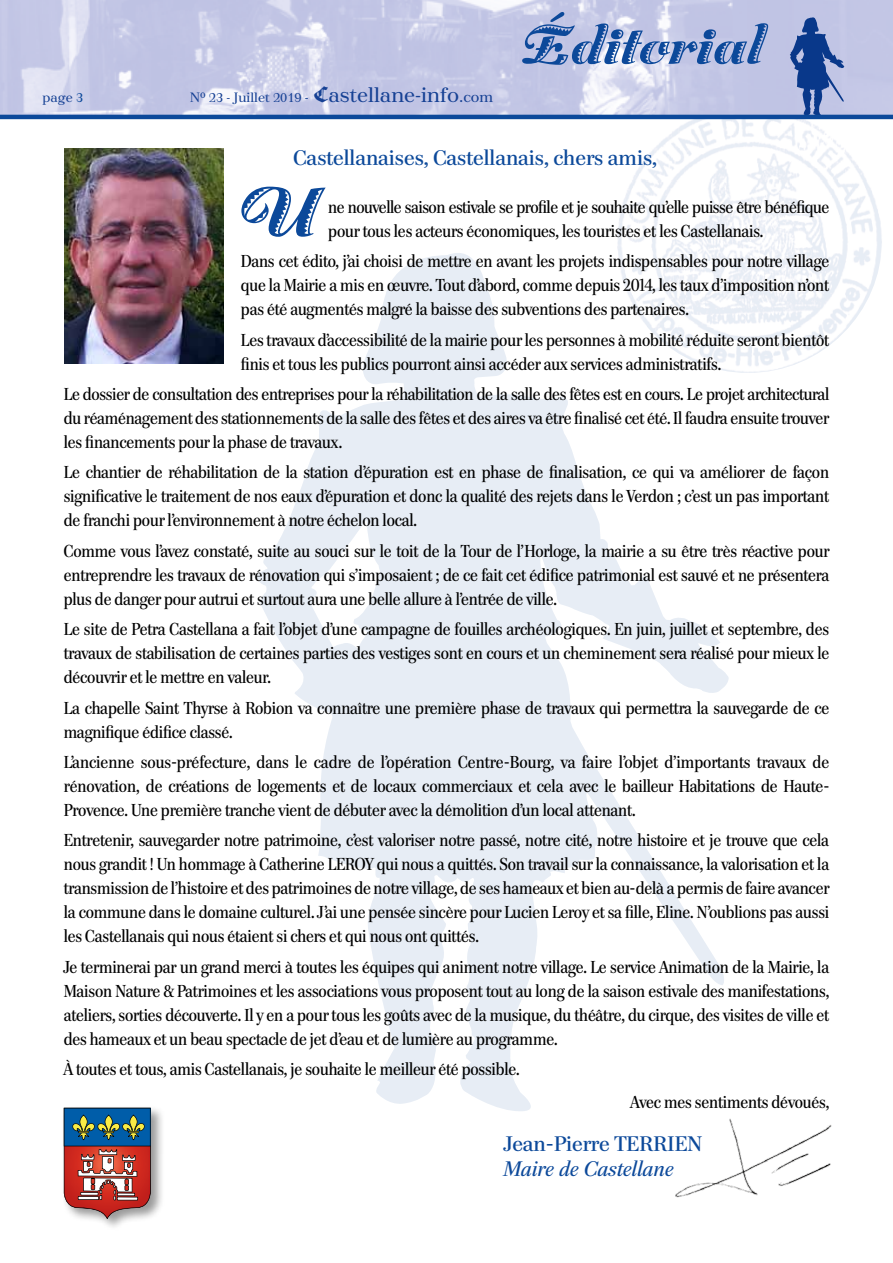
<style>
.page{position:relative;width:893px;height:1263px;background:#fff}
.page>*{position:absolute;margin:0;border:0;box-sizing:border-box;transform-origin:0 0}
.t1{font:73.95px "Zaragoza Plain";color:#0c499a}
.t2{font:58.5px "Zaragoza Plain";color:#0c499a}
.t3{font:21px "Paperback 48";color:#0c499a}
.t4{font:italic 21px "Paperback 48";letter-spacing:.02em;color:#0c499a}
.t5{font:17.25px/24px "Paperback 48";letter-spacing:-.01em;color:#000;text-align:justify;scale:.89 1}
.t6{font:13.5px "Tusar";color:#164194}
.s1{color:#0c499a}
.s2{font-family:"Historical English Textura";font-size:21px}
.s3{font-size:21px}
.s4{font-size:15px}
</style>
<div class="page">
<svg style="left:257px;top:253px;width:472px;height:858px"></svg>
<img style="left:614px;top:119px;width:268px;height:254px">
<img style="left:0;top:0;width:893px;height:115px">
<svg style="left:790px;top:16px;width:54px;height:99px;background:#6e85bc"></svg>
<hr style="left:0;top:115px;width:893px;height:4px;background:#0c499a">
<img style="left:64px;top:149px;width:160px;height:215px">
<img style="left:647px;top:1098px;width:185px;height:100px">
<div style="left:62px;top:1105px;width:103px;height:127px;background:#000;opacity:.4"></div>
<svg style="left:64px;top:1108px;width:87px;height:111px;background:#886168"></svg>
<p class="t6" style="left:43px;top:90px;width:42px">page <span class="s1">3</span></p>
<p class="t6" style="left:190px;top:90px;width:305px">N° 23 - Juillet 2019 - <span class="s2">C</span><span class="s3">astellane-info</span><span class="s4">.com</span></p>
<h2 class="t2" style="left:519px;top:12px;width:245px">Éditorial</h2>
<p class="t3" style="left:293px;top:146px;width:365px">Castellanaises, Castellanais, chers amis,</p>
<h1 class="t1" style="left:234px;top:171px;width:84px">U</h1>
<p class="t5" style="left:328px;top:195px;width:564px">ne nouvelle saison estivale se profile et je souhaite qu’elle puisse être bénéfique pour tous les acteurs économiques, les touristes et les Castellanais.</p>
<p class="t5" style="left:241px;top:249px;width:662px">Dans cet édito, j’ai choisi de mettre en avant les projets indispensables pour notre village que la Mairie a mis en œuvre. Tout d’abord, comme depuis 2014, les taux d’imposition n’ont pas été augmentés malgré la baisse des subventions des partenaires.</p>
<p class="t5" style="left:241px;top:328px;width:662px">Les travaux d’accessibilité de la mairie pour les personnes à mobilité réduite seront bientôt finis et tous les publics pourront ainsi accéder aux services administratifs.</p>
<p class="t5" style="left:64px;top:382px;width:862px">Le dossier de consultation des entreprises pour la réhabilitation de la salle des fêtes est en cours. Le projet architectural du réaménagement des stationnements de la salle des fêtes et des aires va être finalisé cet été. Il faudra ensuite trouver les financements pour la phase de travaux.</p>
<p class="t5" style="left:64px;top:461px;width:861px">Le chantier de réhabilitation de la station d’épuration est en phase de finalisation, ce qui va améliorer de façon significative le traitement de nos eaux d’épuration et donc la qualité des rejets dans le Verdon ; c’est un pas important de franchi pour l’environnement à notre échelon local.</p>
<p class="t5" style="left:64px;top:539px;width:861px">Comme vous l’avez constaté, suite au souci sur le toit de la Tour de l’Horloge, la mairie a su être très réactive pour entreprendre les travaux de rénovation qui s’imposaient ; de ce fait cet édifice patrimonial est sauvé et ne présentera plus de danger pour autrui et surtout aura une belle allure à l’entrée de ville.</p>
<p class="t5" style="left:64px;top:617px;width:861px">Le site de Petra Castellana a fait l’objet d’une campagne de fouilles archéologiques. En juin, juillet et septembre, des travaux de stabilisation de certaines parties des vestiges sont en cours et un cheminement sera réalisé pour mieux le découvrir et le mettre en valeur.</p>
<p class="t5" style="left:64px;top:696px;width:861px">La chapelle Saint Thyrse à Robion va connaître une première phase de travaux qui permettra la sauvegarde de ce magnifique édifice classé.</p>
<p class="t5" style="left:64px;top:750px;width:861px">L’ancienne sous-préfecture, dans le cadre de l’opération Centre-Bourg, va faire l’objet d’importants travaux de rénovation, de créations de logements et de locaux commerciaux et cela avec le bailleur Habitations de Haute-Provence. Une première tranche vient de débuter avec la démolition d’un local attenant.</p>
<p class="t5" style="left:64px;top:828px;width:862px">Entretenir, sauvegarder notre patrimoine, c’est valoriser notre passé, notre cité, notre histoire et je trouve que cela nous grandit ! Un hommage à Catherine LEROY qui nous a quittés. Son travail sur la connaissance, la valorisation et la transmission de l’histoire et des patrimoines de notre village, de ses hameaux et bien au-delà a permis de faire avancer la commune dans le domaine culturel. J’ai une pensée sincère pour Lucien Leroy et sa fille, Eline. N’oublions pas aussi les Castellanais qui nous étaient si chers et qui nous ont quittés.</p>
<p class="t5" style="left:64px;top:955px;width:861px">Je terminerai par un grand merci à toutes les équipes qui animent notre village. Le service Animation de la Mairie, la Maison Nature &amp; Patrimoines et les associations vous proposent tout au long de la saison estivale des manifestations, ateliers, sorties découverte. Il y en a pour tous les goûts avec de la musique, du théâtre, du cirque, des visites de ville et des hameaux et un beau spectacle de jet d’eau et de lumière au programme.</p>
<p class="t5" style="left:64px;top:1057px;width:514px">À toutes et tous, amis Castellanais, je souhaite le meilleur été possible.</p>
<p class="t5" style="left:630px;top:1090px;width:225px">Avec mes sentiments dévoués,</p>
<p class="t3" style="left:504px;top:1131px;width:199px">Jean-Pierre TERRIEN</p>
<p class="t4" style="left:504px;top:1157px;width:171px">Maire de Castellane</p>
</div>
